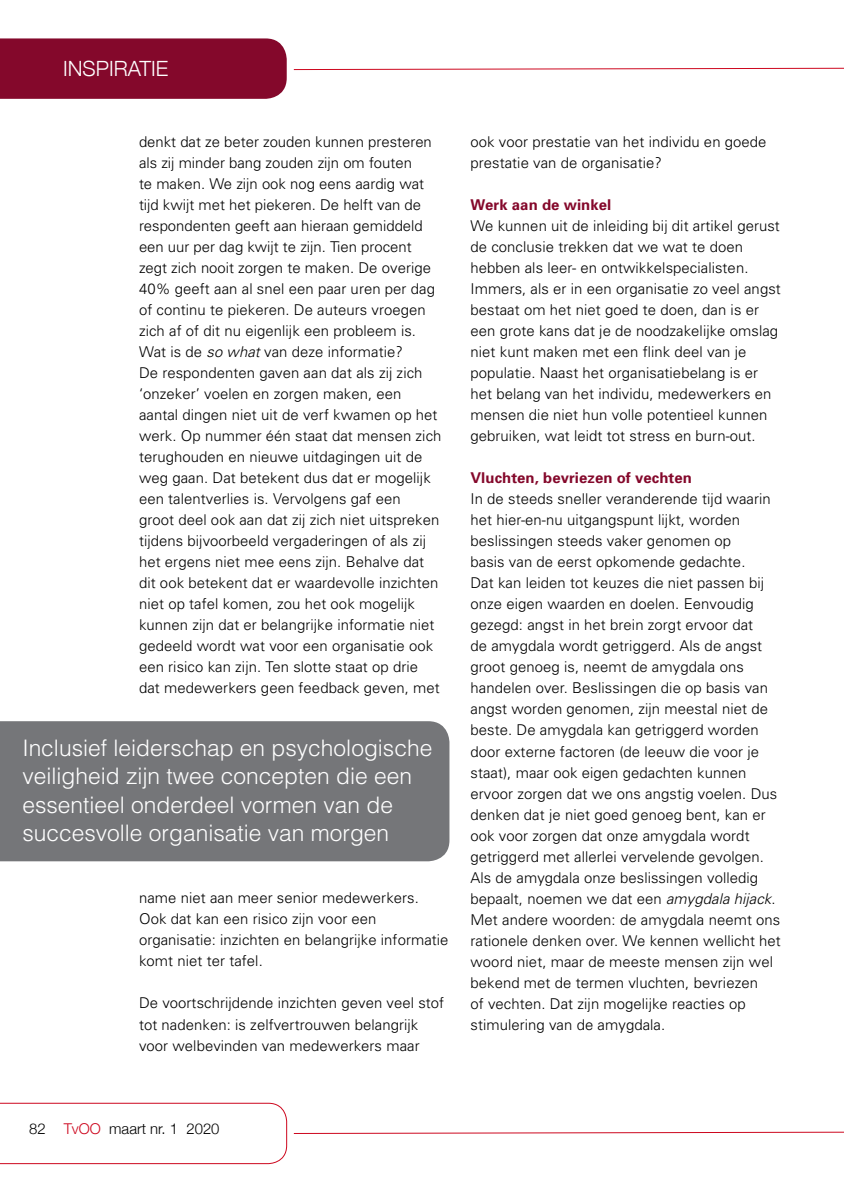
<style>
.page{position:relative;width:844px;height:1191px;background:#fff}
.page>*{position:absolute;margin:0;border:0;box-sizing:border-box;transform-origin:0 0}
.t1{font:300 22.75px/28px "Helvetica";color:#fff}
.t2{font:300 21px "Helvetica Neue";color:#fff}
.t3{font:300 14.88px/21px "Univers";letter-spacing:.005em;color:#000}
.t4{font:700 14.88px "Univers";letter-spacing:.005em;color:#84082b}
.t5{font:300 14.88px "Helvetica Neue";color:#000}
.s1{font-style:italic}
.s2{color:#cd071e}
</style>
<div class="page">
<div style="left:0;top:38px;width:287px;height:61px;background:#84082b"></div>
<svg style="left:293px;top:67px;width:550px;height:3px"></svg>
<svg style="left:293px;top:1131px;width:550px;height:3px"></svg>
<svg style="left:0;top:1102px;width:287px;height:62px"></svg>
<div style="left:0;top:721px;width:449px;height:140px;background:#757679"></div>
<h2 class="t2" style="left:63px;top:51px;width:107px">INSPIRATIE</h2>
<p class="t3" style="left:139px;top:131px;width:304px">denkt dat ze beter zouden kunnen presteren als zij minder bang zouden zijn om fouten<br>te maken. We zijn ook nog eens aardig wat tijd kwijt met het piekeren. De helft van de respondenten geeft aan hieraan gemiddeld een uur per dag kwijt te zijn. Tien procent zegt zich nooit zorgen te maken. De overige 40% geeft aan al snel een paar uren per dag of continu te piekeren. De auteurs vroegen zich af of dit nu eigenlijk een probleem is.<br>Wat is de <span class="s1">so what</span> van deze informatie?<br>De respondenten gaven aan dat als zij zich ‘onzeker’ voelen en zorgen maken, een aantal dingen niet uit de verf kwamen op het werk. Op nummer één staat dat mensen zich terughouden en nieuwe uitdagingen uit de weg gaan. Dat betekent dus dat er mogelijk een talentverlies is. Vervolgens gaf een<br>groot deel ook aan dat zij zich niet uitspreken tijdens bijvoorbeeld vergaderingen of als zij het ergens niet mee eens zijn. Behalve dat dit ook betekent dat er waardevolle inzichten niet op tafel komen, zou het ook mogelijk kunnen zijn dat er belangrijke informatie niet gedeeld wordt wat voor een organisatie ook een risico kan zijn. Ten slotte staat op drie dat medewerkers geen feedback geven, met</p>
<h1 class="t1" style="left:22px;top:733px;width:411px">Inclusief leiderschap en psychologische veiligheid zijn twee concepten die een essentieel onderdeel vormen van de succesvolle organisatie van morgen</h1>
<p class="t3" style="left:139px;top:887px;width:311px">name niet aan meer senior medewerkers.<br>Ook dat kan een risico zijn voor een organisatie: inzichten en belangrijke informatie komt niet ter tafel.</p>
<p class="t3" style="left:139px;top:992px;width:306px">De voortschrijdende inzichten geven veel stof tot nadenken: is zelfvertrouwen belangrijk voor welbevinden van medewerkers maar</p>
<p class="t3" style="left:470px;top:131px;width:297px">ook voor prestatie van het individu en goede prestatie van de organisatie?</p>
<p class="t4" style="left:470px;top:195px;width:142px">Werk aan de winkel</p>
<p class="t3" style="left:470px;top:215px;width:312px">We kunnen uit de inleiding bij dit artikel gerust de conclusie trekken dat we wat te doen hebben als leer- en ontwikkelspecialisten.<br>Immers, als er in een organisatie zo veel angst bestaat om het niet goed te doen, dan is er een grote kans dat je de noodzakelijke omslag niet kunt maken met een flink deel van je populatie. Naast het organisatiebelang is er het belang van het individu, medewerkers en mensen die niet hun volle potentieel kunnen gebruiken, wat leidt tot stress en burn-out.</p>
<p class="t4" style="left:470px;top:468px;width:223px">Vluchten, bevriezen of vechten</p>
<p class="t3" style="left:470px;top:488px;width:312px">In de steeds sneller veranderende tijd waarin het hier-en-nu uitgangspunt lijkt, worden beslissingen steeds vaker genomen op<br>basis van de eerst opkomende gedachte.<br>Dat kan leiden tot keuzes die niet passen bij onze eigen waarden en doelen. Eenvoudig gezegd: angst in het brein zorgt ervoor dat<br>de amygdala wordt getriggerd. Als de angst groot genoeg is, neemt de amygdala ons handelen over. Beslissingen die op basis van angst worden genomen, zijn meestal niet de beste. De amygdala kan getriggerd worden door externe factoren (de leeuw die voor je staat), maar ook eigen gedachten kunnen ervoor zorgen dat we ons angstig voelen. Dus denken dat je niet goed genoeg bent, kan er ook voor zorgen dat onze amygdala wordt getriggerd met allerlei vervelende gevolgen.<br>Als de amygdala onze beslissingen volledig bepaalt, noemen we dat een <span class="s1">amygdala hijack</span>.<br>Met andere woorden: de amygdala neemt ons rationele denken over. We kennen wellicht het woord niet, maar de meeste mensen zijn wel bekend met de termen vluchten, bevriezen<br>of vechten. Dat zijn mogelijke reacties op stimulering van de amygdala.</p>
<p class="t5" style="left:29px;top:1117px;width:192px">82 <span class="s2">TvOO</span> maart nr. 1 2020</p>
</div>
